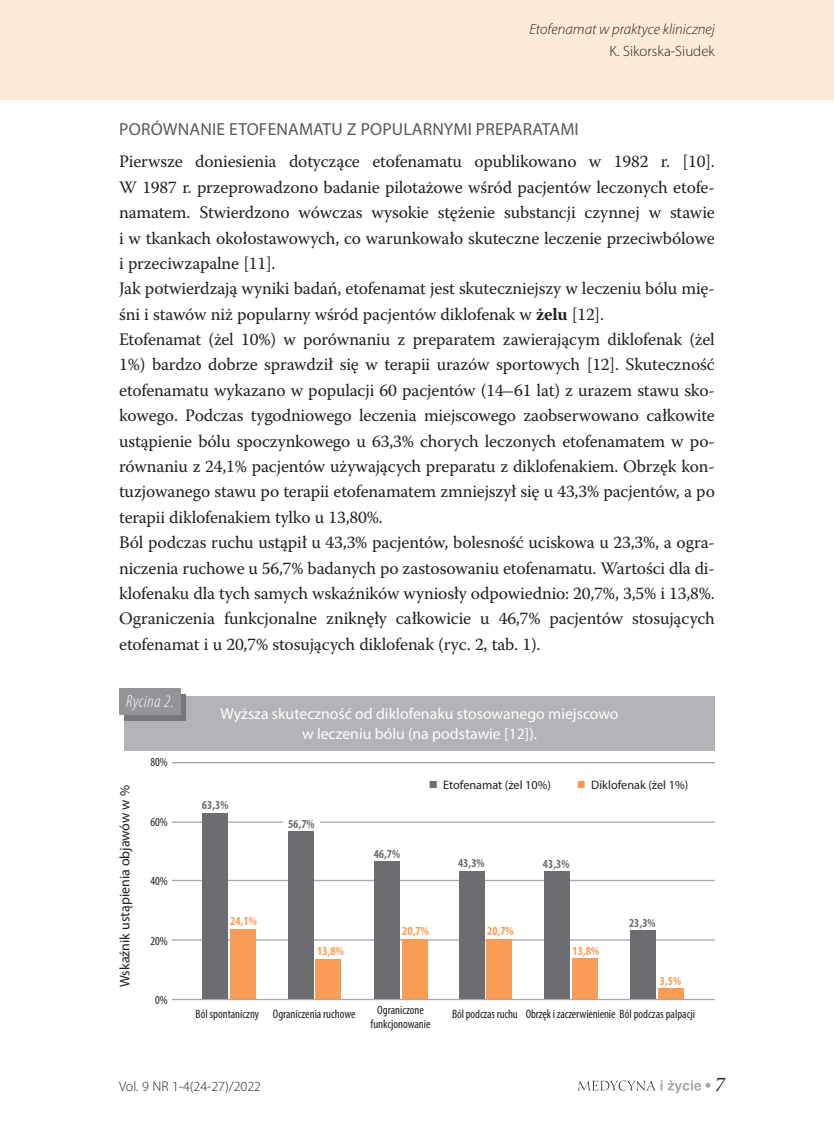
<style>
.page{position:relative;width:834px;height:1141px;background:#fff}
.page>*{position:absolute;margin:0;border:0;box-sizing:border-box;transform-origin:0 0}
.t1{font:italic 21px "Minion Pro";color:#231f20}
.t2{font:17.5px/25.4px "Warnock Pro";letter-spacing:-.01em;color:#231f20}
.t3{font:17.5px "Myriad Pro";letter-spacing:.01em;color:#57585a}
.t4{font:italic 300 condensed 17.5px "Myriad Pro";letter-spacing:.03em;color:#fff}
.t5{font:15.75px/19.2px "Myriad Pro";color:#fff;text-align:center}
.t6{font:italic 300 14.88px "Myriad Pro";color:#231f20}
.t7{font:300 14.88px "Myriad Pro";color:#231f20}
.t8{font:14px "Myriad Pro";color:#231f20}
.t9{font:300 14px "Myriad Pro";color:#231f20}
.t10{font:condensed 12.25px/14px "Myriad Pro";color:#231f20;text-align:center}
.t11{font:12.25px "Myriad Pro";color:#231f20}
.t12{font:700 condensed 12.25px "Myriad Pro";color:#6c6d70}
.t13{font:700 condensed 12.25px "Myriad Pro";color:#f89c56}
.s1{font-weight:700}
.s2{color:#6c6d70}
.s3{color:#f89c56}
</style>
<div class="page">
<svg style="left:577px;top:1080px;width:133px;height:13px"></svg>
<div style="left:0;top:0;width:833px;height:99px;background:#feebd7"></div>
<div style="left:124px;top:696px;width:590px;height:54px;background:#b2b3b7"></div>
<div style="left:124px;top:694px;width:62px;height:27px;background:#76787b"></div>
<div style="left:119px;top:688px;width:62px;height:27px;background:#939598"></div>
<hr style="left:172px;top:762px;width:542px;height:1px;background:#a8a9ad">
<hr style="left:172px;top:821px;width:542px;height:2px;background:#a8a9ad">
<hr style="left:172px;top:880px;width:542px;height:1px;background:#a8a9ad">
<hr style="left:172px;top:939px;width:542px;height:2px;background:#a8a9ad">
<hr style="left:172px;top:999px;width:542px;height:1px;background:#a8a9ad">
<div style="left:283px;top:817px;width:36px;height:14px;background:#fff"></div>
<div style="left:202px;top:813px;width:25px;height:186px;background:#6c6d70"></div>
<div style="left:230px;top:929px;width:25px;height:70px;background:#f89c56"></div>
<div style="left:288px;top:831px;width:25px;height:168px;background:#6c6d70"></div>
<div style="left:315px;top:959px;width:26px;height:40px;background:#f89c56"></div>
<div style="left:374px;top:861px;width:25px;height:138px;background:#6c6d70"></div>
<div style="left:402px;top:939px;width:25px;height:60px;background:#f89c56"></div>
<div style="left:459px;top:871px;width:25px;height:128px;background:#6c6d70"></div>
<div style="left:486px;top:939px;width:26px;height:60px;background:#f89c56"></div>
<div style="left:544px;top:871px;width:25px;height:128px;background:#6c6d70"></div>
<div style="left:572px;top:959px;width:25px;height:40px;background:#f89c56"></div>
<div style="left:630px;top:930px;width:25px;height:69px;background:#6c6d70"></div>
<div style="left:658px;top:989px;width:25px;height:10px;background:#f89c56"></div>
<p class="t6" style="left:529px;top:20px;width:187px">Etofenamat w praktyce klinicznej</p>
<p class="t7" style="left:609px;top:42px;width:107px">K. Sikorska-Siudek</p>
<p class="t3" style="left:119px;top:118px;width:461px">Porównanie etofenamatu z popularnymi preparatami</p>
<p class="t2" style="left:119px;top:149px;width:597px">Pierwsze doniesienia dotyczące etofenamatu opublikowano w 1982 r. [10].<br>W 1987 r. przeprowadzono badanie pilotażowe wśród pacjentów leczonych etofe&shy;namatem. Stwierdzono wówczas wysokie stężenie substancji czynnej w stawie i w tkankach okołostawowych, co warunkowało skuteczne leczenie przeciwbólowe i przeciwzapalne [11].<br>Jak potwierdzają wyniki badań, etofenamat jest skuteczniejszy w leczeniu bólu mię&shy;śni i stawów niż popularny wśród pacjentów diklofenak w <span class="s1">żelu</span> [12].<br>Etofenamat (żel 10%) w porównaniu z preparatem zawierającym diklofenak (żel 1%) bardzo dobrze sprawdził się w terapii urazów sportowych [12]. Skuteczność etofenamatu wykazano w populacji 60 pacjentów (14–61 lat) z urazem stawu sko&shy;kowego. Podczas tygodniowego leczenia miejscowego zaobserwowano całkowite ustąpienie bólu spoczynkowego u 63,3% chorych leczonych etofenamatem w po&shy;równaniu z 24,1% pacjentów używających preparatu z diklofenakiem. Obrzęk kon&shy;tuzjowanego stawu po terapii etofenamatem zmniejszył się u 43,3% pacjentów, a po terapii diklofenakiem tylko u 13,80%.<br>Ból podczas ruchu ustąpił u 43,3% pacjentów, bolesność uciskowa u 23,3%, a ogra&shy;niczenia ruchowe u 56,7% badanych po zastosowaniu etofenamatu. Wartości dla di&shy;klofenaku dla tych samych wskaźników wyniosły odpowiednio: 20,7%, 3,5% i 13,8%.<br>Ograniczenia funkcjonalne zniknęły całkowicie u 46,7% pacjentów stosujących etofenamat i u 20,7% stosujących diklofenak (ryc. 2, tab. 1).</p>
<p class="t4" style="left:126px;top:691px;width:49px">Rycina 2.</p>
<p class="t10" style="left:150px;top:755px;width:19px">80%</p>
<p class="t5" style="left:220px;top:704px;width:399px">Wyższa skuteczność od diklofenaku stosowanego miejscowo w leczeniu bólu (na podstawie [12]).</p>
<p class="t8" style="left:116px;top:987px;width:203px;rotate:-90deg">Wskaźnik ustąpienia objawów w %</p>
<p class="t11" style="left:429px;top:778px;width:124px"><span class="s2">■</span> Etofenamat (żel 10%)</p>
<p class="t11" style="left:576px;top:778px;width:113px"><span class="s3">■</span> Diklofenak (żel 1%)</p>
<p class="t10" style="left:195px;top:1007px;width:162px">Ból spontaniczny Ograniczenia ruchowe</p>
<p class="t10" style="left:452px;top:1007px;width:244px">Ból podczas ruchu Obrzęk i zaczerwienienie Ból podczas palpacji</p>
<p class="t12" style="left:202px;top:798px;width:28px">63,3%</p>
<p class="t10" style="left:150px;top:815px;width:19px">60%</p>
<p class="t12" style="left:288px;top:816px;width:28px">56,7%</p>
<p class="t12" style="left:373px;top:846px;width:28px">46,7%</p>
<p class="t12" style="left:458px;top:855px;width:28px">43,3%</p>
<p class="t12" style="left:543px;top:856px;width:28px">43,3%</p>
<p class="t10" style="left:150px;top:874px;width:19px">40%</p>
<p class="t13" style="left:230px;top:914px;width:28px">24,1%</p>
<p class="t12" style="left:629px;top:915px;width:28px">23,3%</p>
<p class="t13" style="left:402px;top:923px;width:28px">20,7%</p>
<p class="t13" style="left:487px;top:923px;width:28px">20,7%</p>
<p class="t10" style="left:150px;top:934px;width:19px">20%</p>
<p class="t13" style="left:572px;top:943px;width:28px">13,8%</p>
<p class="t13" style="left:317px;top:944px;width:28px">13,8%</p>
<p class="t13" style="left:659px;top:973px;width:23px">3,5%</p>
<p class="t10" style="left:155px;top:993px;width:14px">0%</p>
<p class="t10" style="left:370px;top:1003px;width:61px">Ograniczone funkcjonowanie</p>
<p class="t9" style="left:119px;top:1078px;width:143px">Vol. 9 NR 1-4(24-27)/2022</p>
<p class="t1" style="left:714px;top:1070px;width:12px">7</p>
</div>
